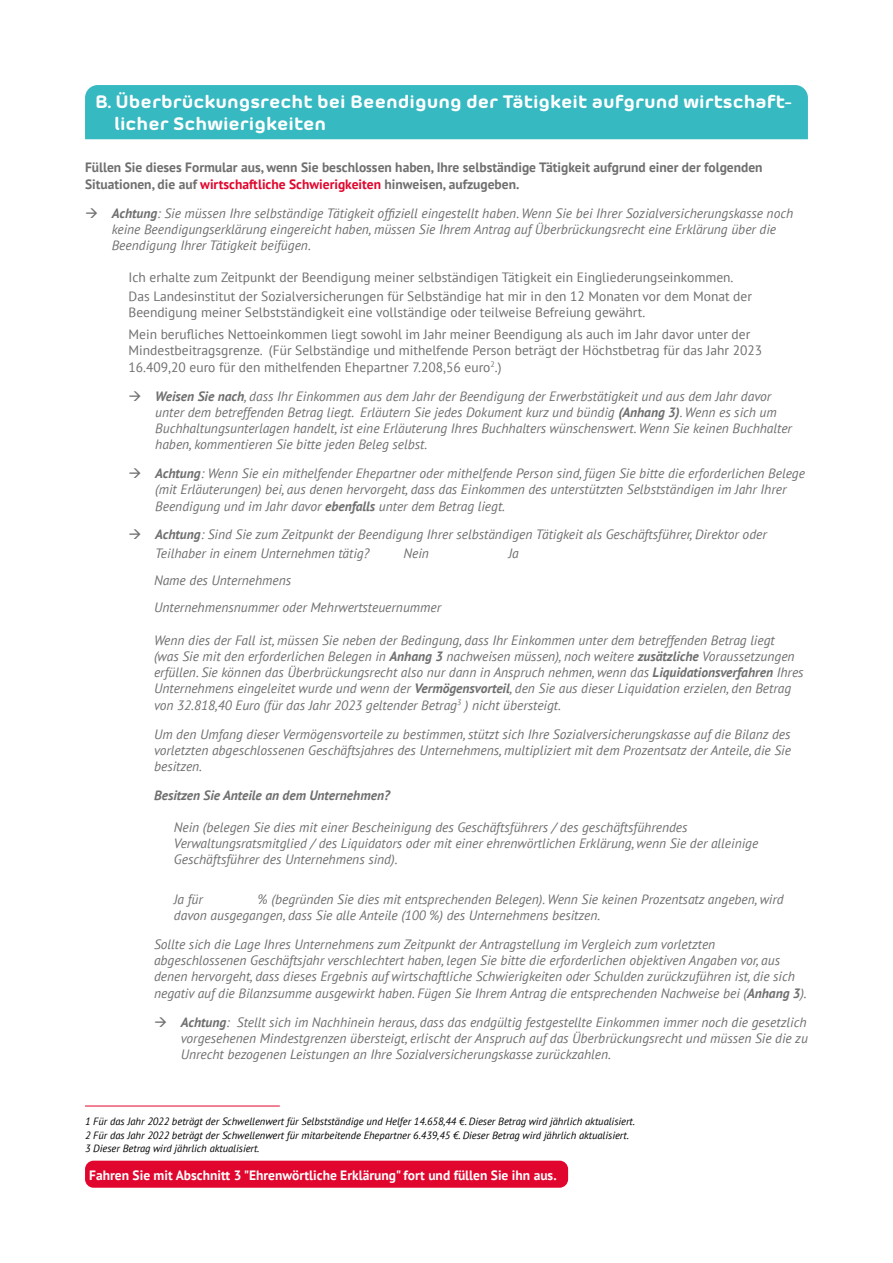
<style>
.page{position:relative;width:893px;height:1263px;background:#fff}
.page>*{position:absolute;margin:0;border:0;box-sizing:border-box;transform-origin:0 0}
.t1{font:900 18px/21.6px "Morebi Rounded";color:#fff}
.t2{font:italic 13.5px/16.2px "PT Sans";color:#706f6f}
.t3{font:13.5px/18.9px "PT Sans";color:#706f6f}
.t4{font:700 13.5px/16.2px "PT Sans";color:#706f6f}
.t5{font:700 13.5px "PT Sans";color:#fff}
.t6{font:italic 700 13.5px "PT Sans";color:#706f6f}
.t7{font:italic 10.5px/13.5px "PT Sans";color:#000}
.s1{color:#e1062d}
.s2{font-weight:700}
</style>
<div class="page">
<div style="left:85px;top:85px;width:723px;height:54px;background:#37b9c2"></div>
<hr style="left:85px;top:1106px;width:195px;height:1px;background:#e1062d">
<div style="left:85px;top:1161px;width:483px;height:27px;background:#e1062d;border-radius:9px"></div>
<h1 class="t1" style="left:114px;top:90px;width:679px;text-indent:-19px">B. Überbrückungsrecht bei Beendigung der Tätigkeit aufgrund wirtschaft&shy;licher Schwierigkeiten</h1>
<p class="t4" style="left:85px;top:159px;width:679px">Füllen Sie dieses Formular aus, wenn Sie beschlossen haben, Ihre selbständige Tätigkeit aufgrund einer der folgenden<br>Situationen, die auf <span class="s1">wirtschaftliche Schwierigkeiten</span> hinweisen, aufzugeben.</p>
<p class="t2" style="left:112px;top:205px;width:683px;text-indent:-27px">→ <span class="s2">Achtung</span>: Sie müssen Ihre selbständige Tätigkeit offiziell eingestellt haben. Wenn Sie bei Ihrer Sozialversicherungskasse noch keine Beendigungserklärung eingereicht haben, müssen Sie Ihrem Antrag auf Überbrückungsrecht eine Erklärung über die<br>Beendigung Ihrer Tätigkeit beifügen.</p>
<p class="t3" style="left:129px;top:267px;width:625px">Ich erhalte zum Zeitpunkt der Beendigung meiner selbständigen Tätigkeit ein Eingliederungseinkommen.<br>Das Landesinstitut der Sozialversicherungen für Selbständige hat mir in den 12 Monaten vor dem Monat der</p>
<p class="t3" style="left:129px;top:301px;width:623px;line-height:21.9px">Beendigung meiner Selbstständigkeit eine vollständige oder teilweise Befreiung gewährt.<br>Mein berufliches Nettoeinkommen liegt sowohl im Jahr meiner Beendigung als auch im Jahr davor unter der</p>
<p class="t3" style="left:129px;top:342px;width:635px;line-height:16.5px">Mindestbeitragsgrenze. (Für Selbständige und mithelfende Person beträgt der Höchstbetrag für das Jahr 2023<br>16.409,20 euro für den mithelfenden Ehepartner 7.208,56 euro<sup>2</sup>.)</p>
<p class="t2" style="left:155px;top:387px;width:638px;text-indent:-27px">→ <span class="s2">Weisen Sie nach</span>, dass Ihr Einkommen aus dem Jahr der Beendigung der Erwerbstätigkeit und aus dem Jahr davor unter dem betreffenden Betrag liegt. Erläutern Sie jedes Dokument kurz und bündig <span class="s2">(Anhang 3)</span>. Wenn es sich um Buchhaltungsunterlagen handelt, ist eine Erläuterung Ihres Buchhalters wünschenswert. Wenn Sie keinen Buchhalter haben, kommentieren Sie bitte jeden Beleg selbst.</p>
<p class="t2" style="left:155px;top:465px;width:651px;text-indent:-27px">→ <span class="s2">Achtung</span>: Wenn Sie ein mithelfender Ehepartner oder mithelfende Person sind, fügen Sie bitte die erforderlichen Belege (mit Erläuterungen) bei, aus denen hervorgeht, dass das Einkommen des unterstützten Selbstständigen im Jahr Ihrer<br>Beendigung und im Jahr davor <span class="s2">ebenfalls</span> unter dem Betrag liegt.</p>
<p class="t2" style="left:155px;top:525px;width:613px;line-height:18.9px;text-indent:-27px">→ <span class="s2">Achtung</span>: Sind Sie zum Zeitpunkt der Beendigung Ihrer selbständigen Tätigkeit als Geschäftsführer, Direktor oder<br>Teilhaber in einem Unternehmen tätig?</p>
<p class="t2" style="left:403px;top:545px;width:27px">Nein</p>
<p class="t2" style="left:508px;top:545px;width:12px">Ja</p>
<p class="t2" style="left:154px;top:567px;width:289px;line-height:27px">Name des Unternehmens<br>Unternehmensnummer oder Mehrwertsteuernummer</p>
<p class="t2" style="left:154px;top:632px;width:651px">Wenn dies der Fall ist, müssen Sie neben der Bedingung, dass Ihr Einkommen unter dem betreffenden Betrag liegt<br>(was Sie mit den erforderlichen Belegen in <span class="s2">Anhang 3</span> nachweisen müssen), noch weitere <span class="s2">zusätzliche</span> Voraussetzungen erfüllen. Sie können das Überbrückungsrecht also nur dann in Anspruch nehmen, wenn das <span class="s2">Liquidationsverfahren</span> Ihres Unternehmens eingeleitet wurde und wenn der <span class="s2">Vermögensvorteil</span>, den Sie aus dieser Liquidation erzielen, den Betrag von 32.818,40 Euro (für das Jahr 2023 geltender Betrag<sup>3</sup> ) nicht übersteigt.</p>
<p class="t2" style="left:154px;top:725px;width:638px;text-align:justify">Um den Umfang dieser Vermögensvorteile zu bestimmen, stützt sich Ihre Sozialversicherungskasse auf die Bilanz des vorletzten abgeschlossenen Geschäftsjahres des Unternehmens, multipliziert mit dem Prozentsatz der Anteile, die Sie besitzen.</p>
<p class="t6" style="left:154px;top:786px;width:237px">Besitzen Sie Anteile an dem Unternehmen?</p>
<p class="t2" style="left:174px;top:819px;width:586px">Nein (belegen Sie dies mit einer Bescheinigung des Geschäftsführers / des geschäftsführendes<br>Verwaltungsratsmitglied / des Liquidators oder mit einer ehrenwörtlichen Erklärung, wenn Sie der alleinige<br>Geschäftsführer des Unternehmens sind).</p>
<p class="t2" style="left:174px;top:891px;width:31px">Ja für</p>
<p class="t2" style="left:174px;top:891px;width:611px;text-indent:84px">% (begründen Sie dies mit entsprechenden Belegen). Wenn Sie keinen Prozentsatz angeben, wird davon ausgegangen, dass Sie alle Anteile (100 %) des Unternehmens besitzen.</p>
<p class="t2" style="left:154px;top:936px;width:654px">Sollte sich die Lage Ihres Unternehmens zum Zeitpunkt der Antragstellung im Vergleich zum vorletzten abgeschlossenen Geschäftsjahr verschlechtert haben, legen Sie bitte die erforderlichen objektiven Angaben vor, aus denen hervorgeht, dass dieses Ergebnis auf wirtschaftliche Schwierigkeiten oder Schulden zurückzuführen ist, die sich negativ auf die Bilanzsumme ausgewirkt haben. Fügen Sie Ihrem Antrag die entsprechenden Nachweise bei (<span class="s2">Anhang 3</span>).</p>
<p class="t2" style="left:181px;top:1013px;width:629px;text-align:justify;text-indent:-27px">→ <span class="s2">Achtung</span>: Stellt sich im Nachhinein heraus, dass das endgültig festgestellte Einkommen immer noch die gesetzlich vorgesehenen Mindestgrenzen übersteigt, erlischt der Anspruch auf das Überbrückungsrecht und müssen Sie die zu Unrecht bezogenen Leistungen an Ihre Sozialversicherungskasse zurückzahlen.</p>
<p class="t7" style="left:85px;top:1115px;width:551px">1 Für das Jahr 2022 beträgt der Schwellenwert für Selbstständige und Helfer 14.658,44 €. Dieser Betrag wird jährlich aktualisiert.<br>2 Für das Jahr 2022 beträgt der Schwellenwert für mitarbeitende Ehepartner 6.439,45 €. Dieser Betrag wird jährlich aktualisiert.<br>3 Dieser Betrag wird jährlich aktualisiert.</p>
<p class="t5" style="left:89px;top:1166px;width:469px">Fahren Sie mit Abschnitt 3 "Ehrenwörtliche Erklärung" fort und füllen Sie ihn aus.</p>
</div>
